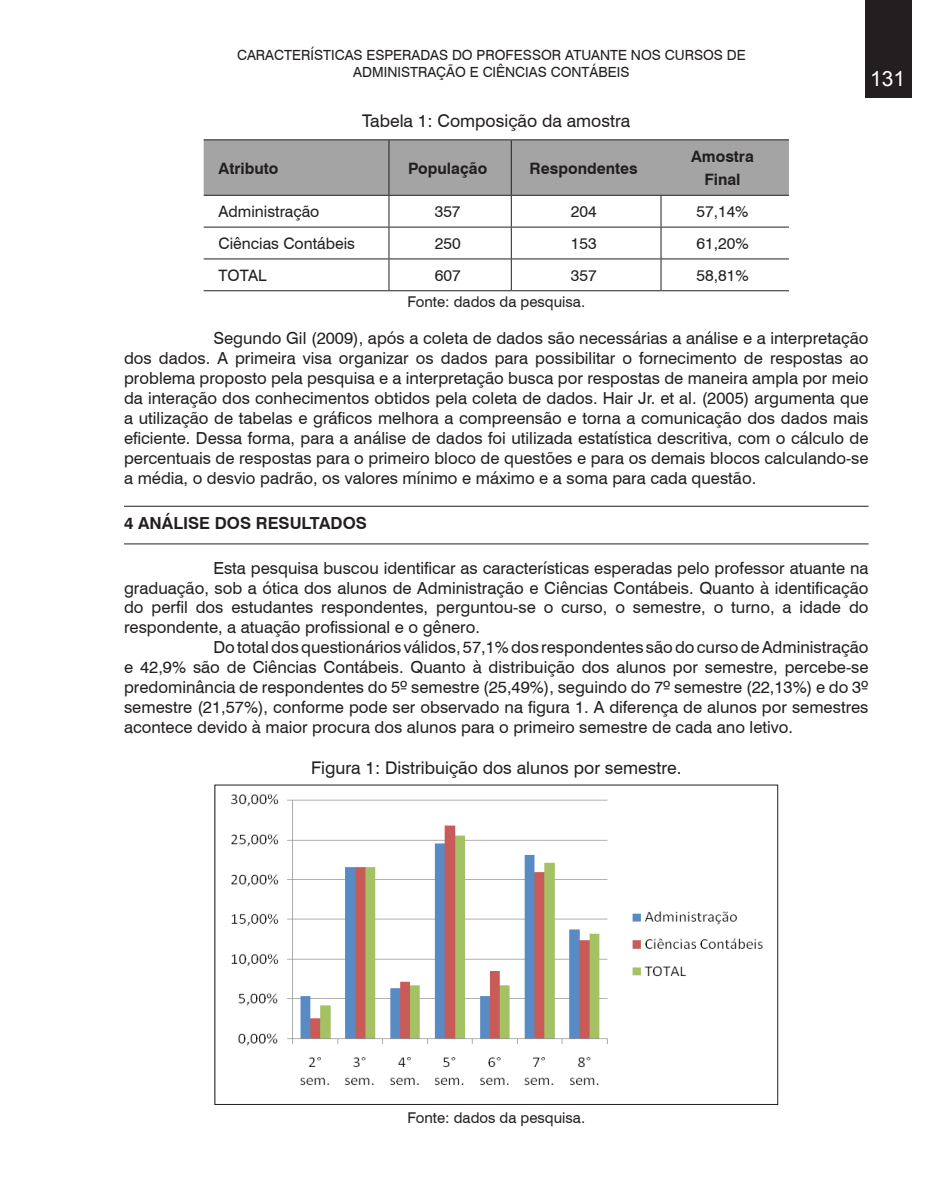
<style>
.page{position:relative;width:943px;height:1191px;background:#fff}
.page>*{position:absolute;margin:0;border:0;box-sizing:border-box;transform-origin:0 0}
.t1{font:21px "Arial";color:#fff}
.t2{font:17.5px "Swiss 721 BT";color:#231f20}
.t3{font:16.62px/19.9px "Swiss 721 BT";color:#231f20;text-align:justify}
.t4{font:700 16.62px "Swiss 721 BT";color:#231f20}
.t5{font:15.75px "Swiss 721 BT";color:#231f20}
.t6{font:700 15.75px/23.6px "Swiss 721 BT";color:#231f20;text-align:center}
.t7{font:14.88px "Swiss 721 BT";color:#231f20}
.t8{font:14px/17.5px "Swiss 721 BT";color:#231f20;text-align:center}
</style>
<div class="page">
<div style="left:864px;top:0;width:47px;height:97px;background:#231f20"></div>
<hr style="left:124px;top:506px;width:744px;height:1px;background:#231f20">
<hr style="left:124px;top:543px;width:744px;height:1px;background:#231f20">
<div style="left:204px;top:140px;width:585px;height:55px;background:#a5a4a4"></div>
<hr style="left:388px;top:140px;width:1px;height:55px;background:#231f20">
<hr style="left:511px;top:140px;width:1px;height:55px;background:#231f20">
<hr style="left:204px;top:139px;width:185px;height:1px;background:#231f20">
<hr style="left:389px;top:139px;width:122px;height:1px;background:#231f20">
<hr style="left:511px;top:139px;width:150px;height:1px;background:#231f20">
<hr style="left:661px;top:139px;width:128px;height:1px;background:#231f20">
<hr style="left:388px;top:196px;width:1px;height:31px;background:#231f20">
<hr style="left:511px;top:196px;width:1px;height:31px;background:#231f20">
<hr style="left:660px;top:196px;width:1px;height:31px;background:#231f20">
<hr style="left:388px;top:227px;width:1px;height:31px;background:#231f20">
<hr style="left:511px;top:227px;width:1px;height:31px;background:#231f20">
<hr style="left:660px;top:227px;width:1px;height:31px;background:#231f20">
<hr style="left:388px;top:259px;width:1px;height:31px;background:#231f20">
<hr style="left:511px;top:259px;width:1px;height:31px;background:#231f20">
<hr style="left:660px;top:259px;width:1px;height:31px;background:#231f20">
<hr style="left:204px;top:195px;width:185px;height:1px;background:#231f20">
<hr style="left:389px;top:195px;width:122px;height:1px;background:#231f20">
<hr style="left:511px;top:195px;width:150px;height:1px;background:#231f20">
<hr style="left:661px;top:195px;width:128px;height:1px;background:#231f20">
<hr style="left:204px;top:227px;width:185px;height:1px;background:#231f20">
<hr style="left:389px;top:227px;width:122px;height:1px;background:#231f20">
<hr style="left:511px;top:227px;width:150px;height:1px;background:#231f20">
<hr style="left:661px;top:227px;width:128px;height:1px;background:#231f20">
<hr style="left:204px;top:258px;width:185px;height:1px;background:#231f20">
<hr style="left:389px;top:258px;width:122px;height:1px;background:#231f20">
<hr style="left:511px;top:258px;width:150px;height:1px;background:#231f20">
<hr style="left:661px;top:258px;width:128px;height:1px;background:#231f20">
<hr style="left:204px;top:290px;width:185px;height:1px;background:#231f20">
<hr style="left:389px;top:290px;width:122px;height:1px;background:#231f20">
<hr style="left:511px;top:290px;width:150px;height:1px;background:#231f20">
<hr style="left:661px;top:290px;width:128px;height:1px;background:#231f20">
<img style="left:231px;top:794px;width:532px;height:292px">
<p class="t8" style="left:237px;top:46px;width:510px">CARACTERÍSTICAS ESPERADAS DO PROFESSOR ATUANTE NOS CURSOS DE<br>ADMINISTRAÇÃO E CIÊNCIAS CONTÁBEIS</p>
<p class="t2" style="left:362px;top:109px;width:269px">Tabela 1: Composição da amostra</p>
<p class="t1" style="left:870px;top:65px;width:37px">131</p>
<p class="t6" style="left:218px;top:156px;width:61px">Atributo</p>
<p class="t6" style="left:408px;top:156px;width:81px">População</p>
<p class="t6" style="left:529px;top:156px;width:110px">Respondentes</p>
<p class="t6" style="left:691px;top:144px;width:64px">Amostra<br>Final</p>
<p class="t5" style="left:218px;top:201px;width:102px">Administração</p>
<p class="t5" style="left:434px;top:201px;width:27px">357</p>
<p class="t5" style="left:570px;top:201px;width:27px">204</p>
<p class="t5" style="left:696px;top:201px;width:54px">57,14%</p>
<p class="t5" style="left:218px;top:232px;width:138px">Ciências Contábeis</p>
<p class="t5" style="left:434px;top:232px;width:27px">250</p>
<p class="t5" style="left:570px;top:232px;width:27px">153</p>
<p class="t5" style="left:696px;top:232px;width:54px">61,20%</p>
<p class="t5" style="left:218px;top:264px;width:50px">TOTAL</p>
<p class="t5" style="left:435px;top:264px;width:27px">607</p>
<p class="t5" style="left:570px;top:264px;width:27px">357</p>
<p class="t5" style="left:696px;top:264px;width:54px">58,81%</p>
<p class="t7" style="left:407px;top:291px;width:179px">Fonte: dados da pesquisa.</p>
<p class="t3" style="left:124px;top:328px;width:746px;text-indent:89px">Segundo Gil (2009), após a coleta de dados são necessárias a análise e a interpretação dos dados. A primeira visa organizar os dados para possibilitar o fornecimento de respostas ao problema proposto pela pesquisa e a interpretação busca por respostas de maneira ampla por meio da interação dos conhecimentos obtidos pela coleta de dados. Hair Jr. et al. (2005) argumenta que a utilização de tabelas e gráficos melhora a compreensão e torna a comunicação dos dados mais eficiente. Dessa forma, para a análise de dados foi utilizada estatística descritiva, com o cálculo de percentuais de respostas para o primeiro bloco de questões e para os demais blocos calculando-se a média, o desvio padrão, os valores mínimo e máximo e a soma para cada questão.</p>
<p class="t4" style="left:124px;top:511px;width:244px">4 ANÁLISE DOS RESULTADOS</p>
<p class="t3" style="left:213px;top:557px;width:656px">Esta pesquisa buscou identificar as características esperadas pelo professor atuante na</p>
<p class="t3" style="left:124px;top:577px;width:746px">graduação, sob a ótica dos alunos de Administração e Ciências Contábeis. Quanto à identificação</p>
<p class="t3" style="left:124px;top:597px;width:746px">do perfil dos estudantes respondentes, perguntou-se o curso, o semestre, o turno, a idade do</p>
<p class="t3" style="left:124px;top:617px;width:357px">respondente, a atuação profissional e o gênero.</p>
<p class="t3" style="left:213px;top:637px;width:656px">Do total dos questionários válidos, 57,1% dos respondentes são do curso de Administração</p>
<p class="t3" style="left:124px;top:657px;width:746px">e 42,9% são de Ciências Contábeis. Quanto à distribuição dos alunos por semestre, percebe-se</p>
<p class="t3" style="left:124px;top:677px;width:746px">predominância de respondentes do 5º semestre (25,49%), seguindo do 7º semestre (22,13%) e do 3º</p>
<p class="t3" style="left:124px;top:696px;width:746px">semestre (21,57%), conforme pode ser observado na figura 1. A diferença de alunos por semestres</p>
<p class="t3" style="left:124px;top:716px;width:670px">acontece devido à maior procura dos alunos para o primeiro semestre de cada ano letivo.</p>
<p class="t2" style="left:311px;top:756px;width:372px">Figura 1: Distribuição dos alunos por semestre.</p>
<p class="t7" style="left:407px;top:1107px;width:179px">Fonte: dados da pesquisa.</p>
</div>
